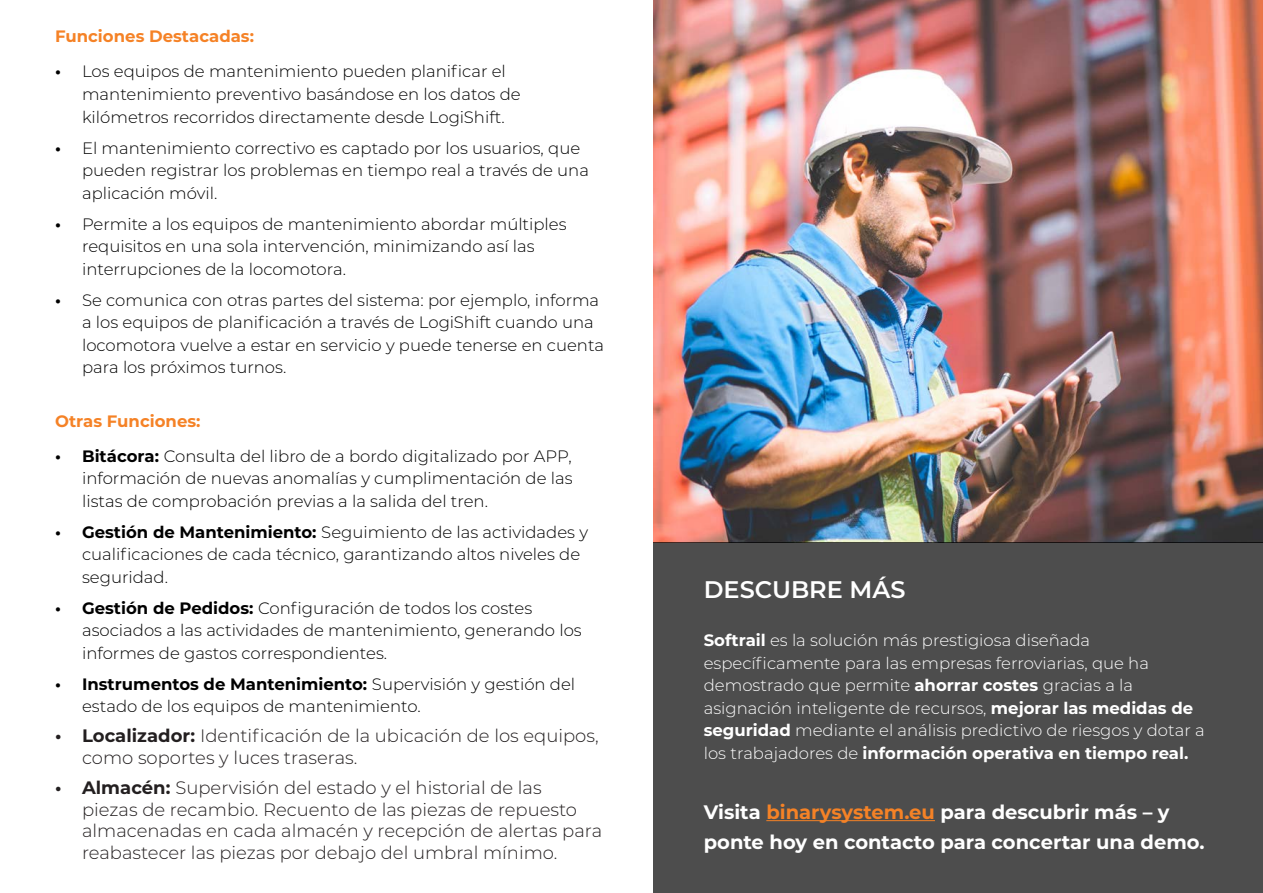
<style>
.page{position:relative;width:1263px;height:893px;background:#fff}
.page>*{position:absolute;margin:0;border:0;box-sizing:border-box;transform-origin:0 0}
.t1{font:600 24px "Montserrat";color:#fff}
.t2{font:700 19.5px/30px "Montserrat";color:#fff}
.t3{font:300 18px/21.6px "Montserrat";color:#231f20}
.t4{font:300 16.5px/22.5px "Montserrat";color:#000}
.t5{font:300 16.5px/22.5px "Montserrat";color:#fff}
.t6{font:700 16.5px "Montserrat";color:#f58226}
.s1{font-weight:700}
.s2{color:#f58226}
</style>
<div class="page">
<img style="left:653px;top:0;width:610px;height:543px">
<div style="left:653px;top:543px;width:610px;height:350px;background:#4d4d4d"></div>
<hr style="left:766px;top:820px;width:169px;height:1px;background:#f58226">
<p class="t6" style="left:55px;top:24px;width:200px">Funciones Destacadas:</p>
<p class="t4" style="left:82px;top:60px;width:440px;text-indent:-27px"><span class="s1">•</span> Los equipos de mantenimiento pueden planificar el mantenimiento preventivo basándose en los datos de kilómetros recorridos directamente desde LogiShift.</p>
<p class="t4" style="left:82px;top:136px;width:508px;text-indent:-27px"><span class="s1">•</span> El mantenimiento correctivo es captado por los usuarios, que pueden registrar los problemas en tiempo real a través de una aplicación móvil.</p>
<p class="t4" style="left:82px;top:212px;width:486px;text-indent:-27px"><span class="s1">•</span> Permite a los equipos de mantenimiento abordar múltiples requisitos en una sola intervención, minimizando así las interrupciones de la locomotora.</p>
<p class="t4" style="left:82px;top:288px;width:524px;text-indent:-27px"><span class="s1">•</span> Se comunica con otras partes del sistema: por ejemplo, informa a los equipos de planificación a través de LogiShift cuando una locomotora vuelve a estar en servicio y puede tenerse en cuenta para los próximos turnos.</p>
<p class="t6" style="left:55px;top:409px;width:147px">Otras Funciones:</p>
<p class="t4" style="left:82px;top:444px;width:492px;text-align:justify;text-indent:-27px"><span class="s1">• Bitácora:</span> Consulta del libro de a bordo digitalizado por APP, información de nuevas anomalías y cumplimentación de las listas de comprobación previas a la salida del tren.</p>
<p class="t4" style="left:82px;top:520px;width:507px;text-indent:-27px"><span class="s1">• Gestión de Mantenimiento:</span> Seguimiento de las actividades y cualificaciones de cada técnico, garantizando altos niveles de seguridad.</p>
<p class="t4" style="left:82px;top:596px;width:501px;text-indent:-27px"><span class="s1">• Gestión de Pedidos:</span> Configuración de todos los costes asociados a las actividades de mantenimiento, generando los informes de gastos correspondientes.</p>
<p class="t4" style="left:82px;top:672px;width:495px;text-indent:-27px"><span class="s1">• Instrumentos de Mantenimiento:</span> Supervisión y gestión del estado de los equipos de mantenimiento.</p>
<p class="t3" style="left:82px;top:725px;width:518px;text-indent:-27px"><span class="s1">• Localizador:</span> Identificación de la ubicación de los equipos, como soportes y luces traseras.</p>
<p class="t3" style="left:82px;top:776px;width:522px;text-indent:-27px"><span class="s1">• Almacén:</span> Supervisión del estado y el historial de las<br>piezas de recambio. Recuento de las piezas de repuesto almacenadas en cada almacén y recepción de alertas para reabastecer las piezas por debajo del umbral mínimo.</p>
<p class="t1" style="left:704px;top:573px;width:203px">DESCUBRE MÁS</p>
<p class="t5" style="left:704px;top:629px;width:502px"><span class="s1">Softrail</span> es la solución más prestigiosa diseñada específicamente para las empresas ferroviarias, que ha demostrado que permite <span class="s1">ahorrar costes</span> gracias a la asignación inteligente de recursos, <span class="s1">mejorar las medidas de seguridad</span> mediante el análisis predictivo de riesgos y dotar a los trabajadores de <span class="s1">información operativa en tiempo real.</span></p>
<p class="t2" style="left:704px;top:796px;width:502px">Visita <span class="s2">binarysystem.eu</span> para descubrir más – y ponte hoy en contacto para concertar una demo.</p>
</div>
